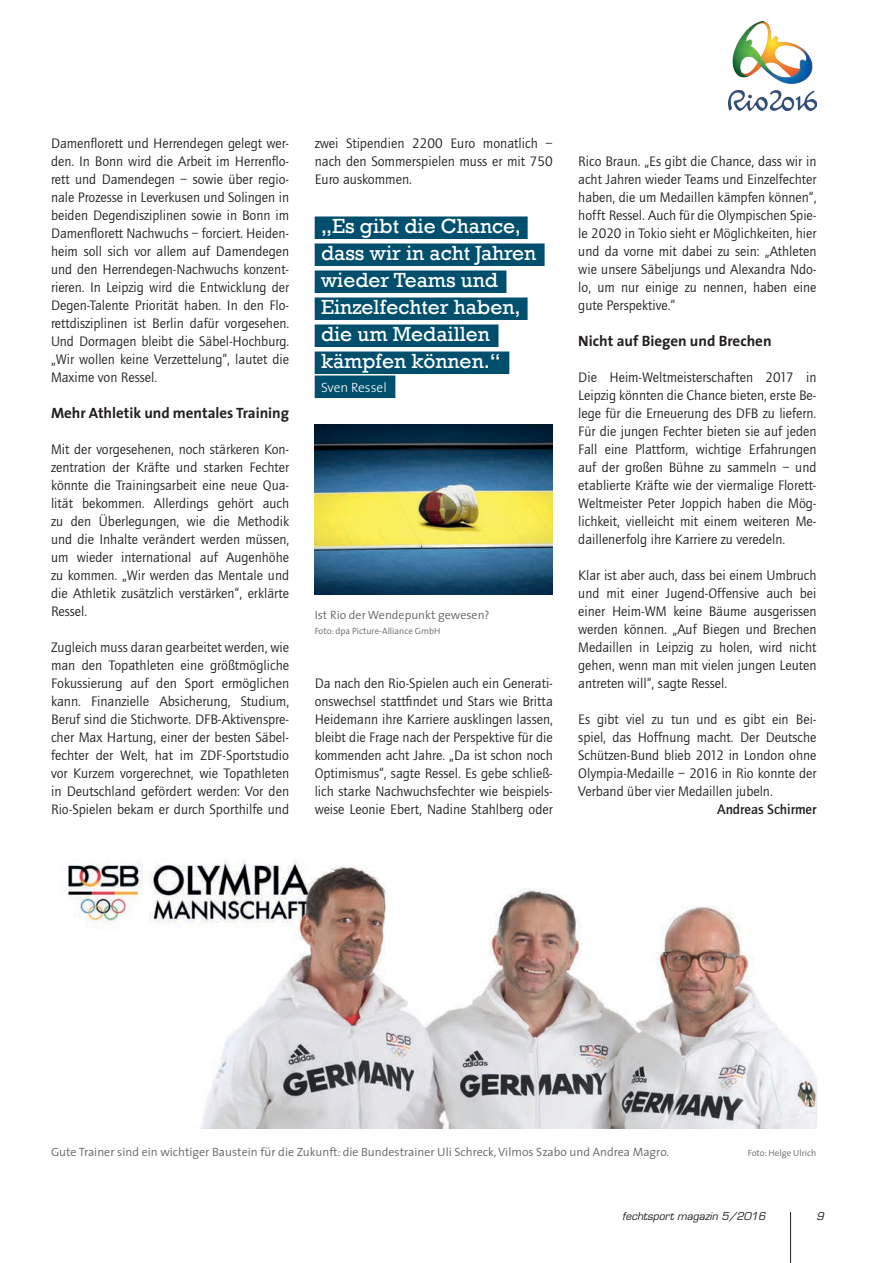
<style>
.page{position:relative;width:893px;height:1263px;background:#fff}
.page>*{position:absolute;margin:0;border:0;box-sizing:border-box;transform-origin:0 0}
.t1{font:21px/27px "Rockwell";color:#fff}
.t2{font:700 15px "The Sans";color:#231f20}
.t3{font:14.25px/18px "Quay Sans EF";color:#231f20;text-align:justify}
.t4{font:500 14.25px "Quay Sans EF";color:#231f20}
.t5{font:300 13.5px "The Sans";color:#fff}
.t6{font:300 12px "The Sans";color:#636466}
.t7{font:italic 10.5px "Eurostile LT";color:#231f20}
.t8{font:300 9px "The Sans";color:#636466}
</style>
<div class="page">
<div style="left:315px;top:216px;width:213px;height:23px;background:#004f6d"></div>
<div style="left:315px;top:243px;width:230px;height:23px;background:#004f6d"></div>
<div style="left:315px;top:270px;width:191px;height:23px;background:#004f6d"></div>
<div style="left:315px;top:297px;width:213px;height:23px;background:#004f6d"></div>
<div style="left:315px;top:324px;width:183px;height:23px;background:#004f6d"></div>
<div style="left:315px;top:351px;width:194px;height:23px;background:#004f6d"></div>
<div style="left:315px;top:375px;width:80px;height:23px;background:#004f6d"></div>
<hr style="left:790px;top:1212px;width:1px;height:51px;background:#231f20">
<img style="left:67px;top:859px;width:749px;height:269px">
<img style="left:728px;top:21px;width:88px;height:90px">
<img style="left:315px;top:425px;width:238px;height:170px">
<p class="t3" style="left:51px;top:135px;width:240px">Damenflorett und Herrendegen gelegt wer&shy;den. In Bonn wird die Arbeit im Herrenflo&shy;rett und Damendegen – sowie über regio&shy;nale Prozesse in Leverkusen und Solingen in beiden Degendisziplinen sowie in Bonn im Damenflorett Nachwuchs – forciert. Heiden&shy;heim soll sich vor allem auf Damendegen und den Herrendegen-Nachwuchs konzent&shy;rieren. In Leipzig wird die Entwicklung der Degen-Talente Priorität haben. In den Flo&shy;rettdisziplinen ist Berlin dafür vorgesehen.<br>Und Dormagen bleibt die Säbel-Hochburg. „Wir wollen keine Verzettelung“, lautet die Maxime von Ressel.</p>
<p class="t2" style="left:51px;top:401px;width:240px">Mehr Athletik und mentales Training</p>
<p class="t3" style="left:51px;top:441px;width:240px">Mit der vorgesehenen, noch stärkeren Kon&shy;zentration der Kräfte und starken Fechter könnte die Trainingsarbeit eine neue Qua&shy;lität bekommen. Allerdings gehört auch zu den Überlegungen, wie die Methodik und die Inhalte verändert werden müssen, um wieder international auf Augenhöhe zu kommen. „Wir werden das Mentale und die Athletik zusätzlich verstärken“, erklärte Ressel.</p>
<p class="t3" style="left:51px;top:639px;width:240px">Zugleich muss daran gearbeitet werden, wie man den Topathleten eine größtmögliche Fokussierung auf den Sport ermöglichen kann. Finanzielle Absicherung, Studium, Beruf sind die Stichworte. DFB-Aktivenspre&shy;cher Max Hartung, einer der besten Säbel&shy;fechter der Welt, hat im ZDF-Sportstudio vor Kurzem vorgerechnet, wie Topathleten in Deutschland gefördert werden: Vor den Rio-Spielen bekam er durch Sporthilfe und</p>
<p class="t3" style="left:315px;top:135px;width:240px">zwei Stipendien 2200 Euro monatlich – nach den Sommerspielen muss er mit 750<br>Euro auskommen.</p>
<h1 class="t1" style="left:321px;top:212px;width:217px">„Es gibt die Chance, dass wir in acht Jahren wieder Teams und<br>Einzelfechter haben, die um Medaillen kämpfen können.“</h1>
<p class="t5" style="left:321px;top:376px;width:67px">Sven Ressel</p>
<p class="t6" style="left:315px;top:605px;width:176px">Ist Rio der Wendepunkt gewesen?</p>
<p class="t8" style="left:315px;top:623px;width:127px">Foto: dpa Picture-Alliance GmbH</p>
<p class="t3" style="left:315px;top:675px;width:240px">Da nach den Rio-Spielen auch ein Generati&shy;onswechsel stattfindet und Stars wie Britta Heidemann ihre Karriere ausklingen lassen, bleibt die Frage nach der Perspektive für die kommenden acht Jahre. „Da ist schon noch Optimismus“, sagte Ressel. Es gebe schließ&shy;lich starke Nachwuchsfechter wie beispiels&shy;weise Leonie Ebert, Nadine Stahlberg oder</p>
<p class="t3" style="left:578px;top:153px;width:240px">Rico Braun. „Es gibt die Chance, dass wir in acht Jahren wieder Teams und Einzelfechter haben, die um Medaillen kämpfen können“, hofft Ressel. Auch für die Olympischen Spie&shy;le 2020 in Tokio sieht er Möglichkeiten, hier und da vorne mit dabei zu sein: „Athleten wie unsere Säbeljungs und Alexandra Ndo&shy;lo, um nur einige zu nennen, haben eine gute Perspektive.“</p>
<p class="t2" style="left:578px;top:329px;width:195px">Nicht auf Biegen und Brechen</p>
<p class="t3" style="left:578px;top:369px;width:240px">Die Heim-Weltmeisterschaften 2017 in Leipzig könnten die Chance bieten, erste Be&shy;lege für die Erneuerung des DFB zu liefern.<br>Für die jungen Fechter bieten sie auf jeden Fall eine Plattform, wichtige Erfahrungen auf der großen Bühne zu sammeln – und etablierte Kräfte wie der viermalige Florett-Weltmeister Peter Joppich haben die Mög&shy;lichkeit, vielleicht mit einem weiteren Me&shy;daillenerfolg ihre Karriere zu veredeln.</p>
<p class="t3" style="left:578px;top:567px;width:240px">Klar ist aber auch, dass bei einem Umbruch und mit einer Jugend-Offensive auch bei einer Heim-WM keine Bäume ausgerissen werden können. „Auf Biegen und Brechen Medaillen in Leipzig zu holen, wird nicht gehen, wenn man mit vielen jungen Leuten antreten will“, sagte Ressel.</p>
<p class="t3" style="left:578px;top:711px;width:240px">Es gibt viel zu tun und es gibt ein Bei&shy;spiel, das Hoffnung macht. Der Deutsche Schützen-Bund blieb 2012 in London ohne Olympia-Medaille – 2016 in Rio konnte der Verband über vier Medaillen jubeln.</p>
<p class="t4" style="left:717px;top:802px;width:101px">Andreas Schirmer</p>
<p class="t6" style="left:51px;top:1142px;width:620px">Gute Trainer sind ein wichtiger Baustein für die Zukunft: die Bundestrainer Uli Schreck, Vilmos Szabo und Andrea Magro.</p>
<p class="t8" style="left:748px;top:1146px;width:70px">Foto: Helge Ulrich</p>
<p class="t7" style="left:622px;top:1210px;width:145px">fechtsport magazin 5/2016</p>
<p class="t7" style="left:816px;top:1210px;width:9px">9</p>
</div>
